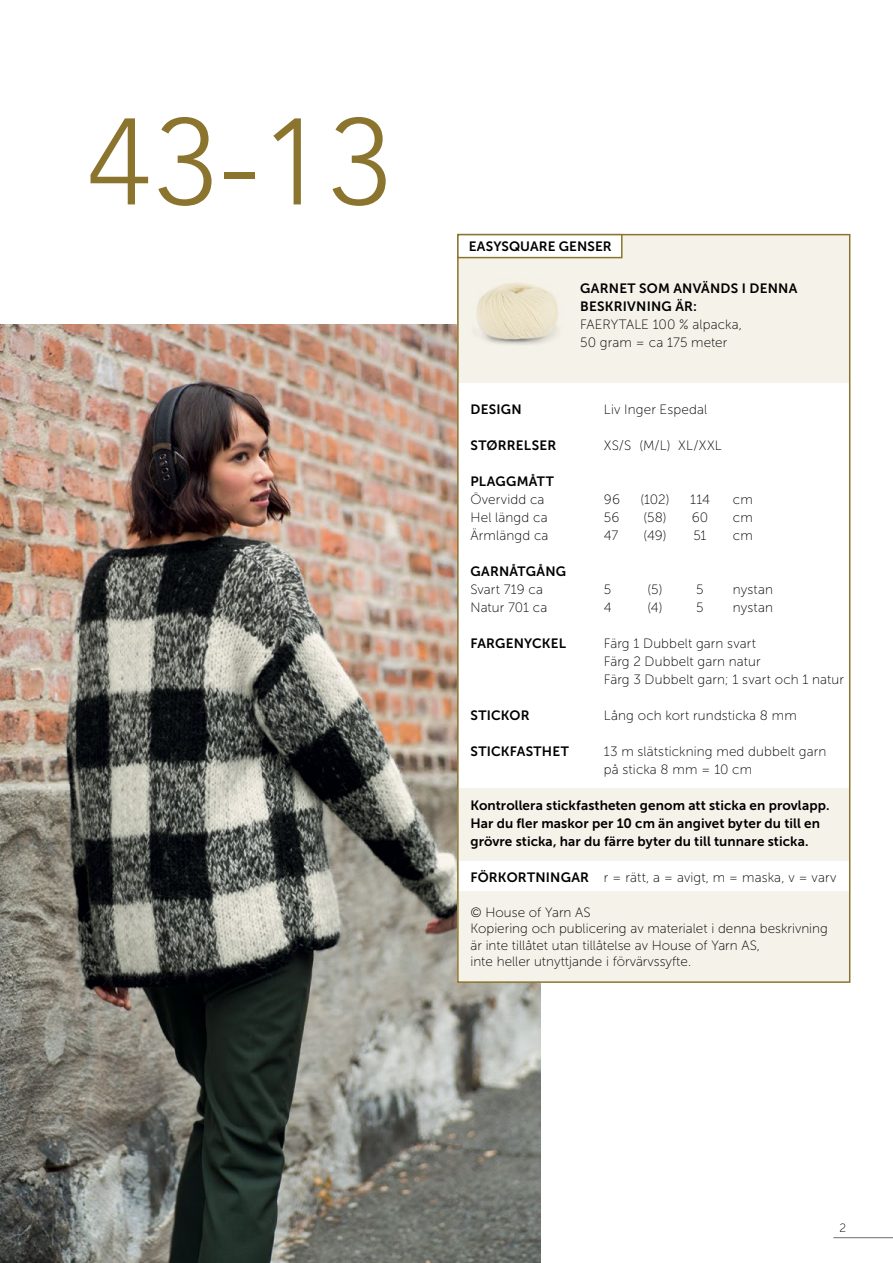
<style>
.page{position:relative;width:893px;height:1263px;background:#fff}
.page>*{position:absolute;margin:0;border:0;box-sizing:border-box;transform-origin:0 0}
.t1{font:300 121.5px "Avenir";color:#8b752e}
.INNHOLD{font:13.5px "Museo Sans 100";letter-spacing:.005em;color:#000}
.INNHOLD-2{font:13.5px/18px "Museo Sans 700";letter-spacing:.01em;color:#000}
.INNHOLD-_Opps{font:13.5px "Museo Sans 700";letter-spacing:.01em;color:#000}
.t2{font:12px "Museo Sans 100";color:#000}
.s1{font-family:"Museo Sans 700"}
</style>
<div class="page">
<hr style="left:833px;top:1237px;width:60px;height:1px;background:#6d6e71">
<img style="left:0;top:324px;width:541px;height:939px">
<div style="left:458px;top:235px;width:392px;height:739px;background:#fff"></div>
<div style="left:458px;top:235px;width:392px;height:148px;background:#f5f2ea"></div>
<div style="left:458px;top:891px;width:392px;height:91px;background:#f5f2ea"></div>
<div style="left:458px;top:788px;width:392px;height:72px;background:#f5f2ea"></div>
<div style="left:457px;top:234px;width:393px;height:749px;border:2px solid #8b752e"></div>
<div style="left:457px;top:234px;width:165px;height:24px;background:#fff;border:2px solid #8b752e"></div>
<img style="left:476px;top:282px;width:83px;height:63px">
<p class="t1" style="left:88px;top:91px;width:304px">43-13</p>
<p class="INNHOLD-_Opps" style="left:469px;top:239px;width:145px">EASYSQUARE GENSER</p>
<p class="INNHOLD-2" style="left:580px;top:280px;width:219px">GARNET SOM ANVÄNDS I DENNA</p>
<p class="INNHOLD-2" style="left:580px;top:298px;width:118px">BESKRIVNING ÄR:</p>
<p class="INNHOLD" style="left:580px;top:317px;width:163px">FAERYTALE 100 % alpacka,</p>
<p class="INNHOLD" style="left:580px;top:335px;width:149px">50 gram = ca 175 meter</p>
<p class="INNHOLD-2" style="left:470px;top:400px;width:53px">DESIGN</p>
<p class="INNHOLD" style="left:604px;top:402px;width:105px">Liv Inger Espedal</p>
<p class="INNHOLD-2" style="left:470px;top:436px;width:87px">STØRRELSER</p>
<p class="INNHOLD" style="left:604px;top:438px;width:119px">XS/S (M/L) XL/XXL</p>
<p class="INNHOLD-2" style="left:470px;top:472px;width:85px">PLAGGMÅTT</p>
<p class="INNHOLD" style="left:470px;top:492px;width:76px">Övervidd ca</p>
<p class="INNHOLD" style="left:604px;top:492px;width:18px">96</p>
<p class="INNHOLD" style="left:640px;top:492px;width:31px">(102)</p>
<p class="INNHOLD" style="left:690px;top:492px;width:21px">114</p>
<p class="INNHOLD" style="left:733px;top:492px;width:21px">cm</p>
<p class="INNHOLD" style="left:470px;top:510px;width:79px">Hel längd ca</p>
<p class="INNHOLD" style="left:604px;top:510px;width:17px">56</p>
<p class="INNHOLD" style="left:643px;top:510px;width:66px">(58) 60</p>
<p class="INNHOLD" style="left:733px;top:510px;width:21px">cm</p>
<p class="INNHOLD" style="left:470px;top:528px;width:80px">Ärmlängd ca</p>
<p class="INNHOLD" style="left:604px;top:528px;width:16px">47</p>
<p class="INNHOLD" style="left:643px;top:528px;width:65px">(49) 51</p>
<p class="INNHOLD" style="left:733px;top:528px;width:21px">cm</p>
<p class="INNHOLD-2" style="left:470px;top:562px;width:97px">GARNÅTGÅNG</p>
<p class="INNHOLD" style="left:470px;top:582px;width:74px">Svart 719 ca</p>
<p class="INNHOLD" style="left:604px;top:582px;width:9px">5</p>
<p class="INNHOLD" style="left:647px;top:582px;width:16px">(5)</p>
<p class="INNHOLD" style="left:696px;top:582px;width:9px">5</p>
<p class="INNHOLD" style="left:733px;top:582px;width:42px">nystan</p>
<p class="INNHOLD" style="left:470px;top:600px;width:78px">Natur 701 ca</p>
<p class="INNHOLD" style="left:604px;top:600px;width:9px">4</p>
<p class="INNHOLD" style="left:647px;top:600px;width:17px">(4)</p>
<p class="INNHOLD" style="left:696px;top:600px;width:9px">5</p>
<p class="INNHOLD" style="left:733px;top:600px;width:42px">nystan</p>
<p class="INNHOLD-2" style="left:470px;top:634px;width:97px">FARGENYCKEL</p>
<p class="INNHOLD" style="left:604px;top:636px;width:154px">Färg 1 Dubbelt garn svart</p>
<p class="INNHOLD" style="left:604px;top:654px;width:158px">Färg 2 Dubbelt garn natur</p>
<p class="INNHOLD" style="left:604px;top:672px;width:241px">Färg 3 Dubbelt garn; 1 svart och 1 natur</p>
<p class="INNHOLD-2" style="left:470px;top:706px;width:61px">STICKOR</p>
<p class="INNHOLD" style="left:604px;top:708px;width:194px">Lång och kort rundsticka 8 mm</p>
<p class="INNHOLD-2" style="left:470px;top:742px;width:100px">STICKFASTHET</p>
<p class="INNHOLD" style="left:604px;top:744px;width:224px">13 m slätstickning med dubbelt garn</p>
<p class="INNHOLD" style="left:604px;top:762px;width:150px">på sticka 8 mm = 10 cm</p>
<p class="INNHOLD-2" style="left:470px;top:796px;width:361px">Kontrollera stickfastheten genom att sticka en provlapp.</p>
<p class="INNHOLD-2" style="left:470px;top:814px;width:351px">Har du fler maskor per 10 cm än angivet byter du till en grövre sticka, har du färre byter du till tunnare sticka.</p>
<p class="INNHOLD" style="left:470px;top:870px;width:368px"><span class="s1">FÖRKORTNINGAR</span> r = rätt, a = avigt, m = maska, v = varv</p>
<p class="INNHOLD" style="left:470px;top:905px;width:122px">© House of Yarn AS</p>
<p class="INNHOLD" style="left:470px;top:921px;width:359px">Kopiering och publicering av materialet i denna beskrivning</p>
<p class="INNHOLD" style="left:470px;top:938px;width:291px">är inte tillåtet utan tillåtelse av House of Yarn AS,</p>
<p class="INNHOLD" style="left:470px;top:954px;width:222px">inte heller utnyttjande i förvärvssyfte.</p>
<p class="t2" style="left:839px;top:1221px;width:8px">2</p>
</div>
